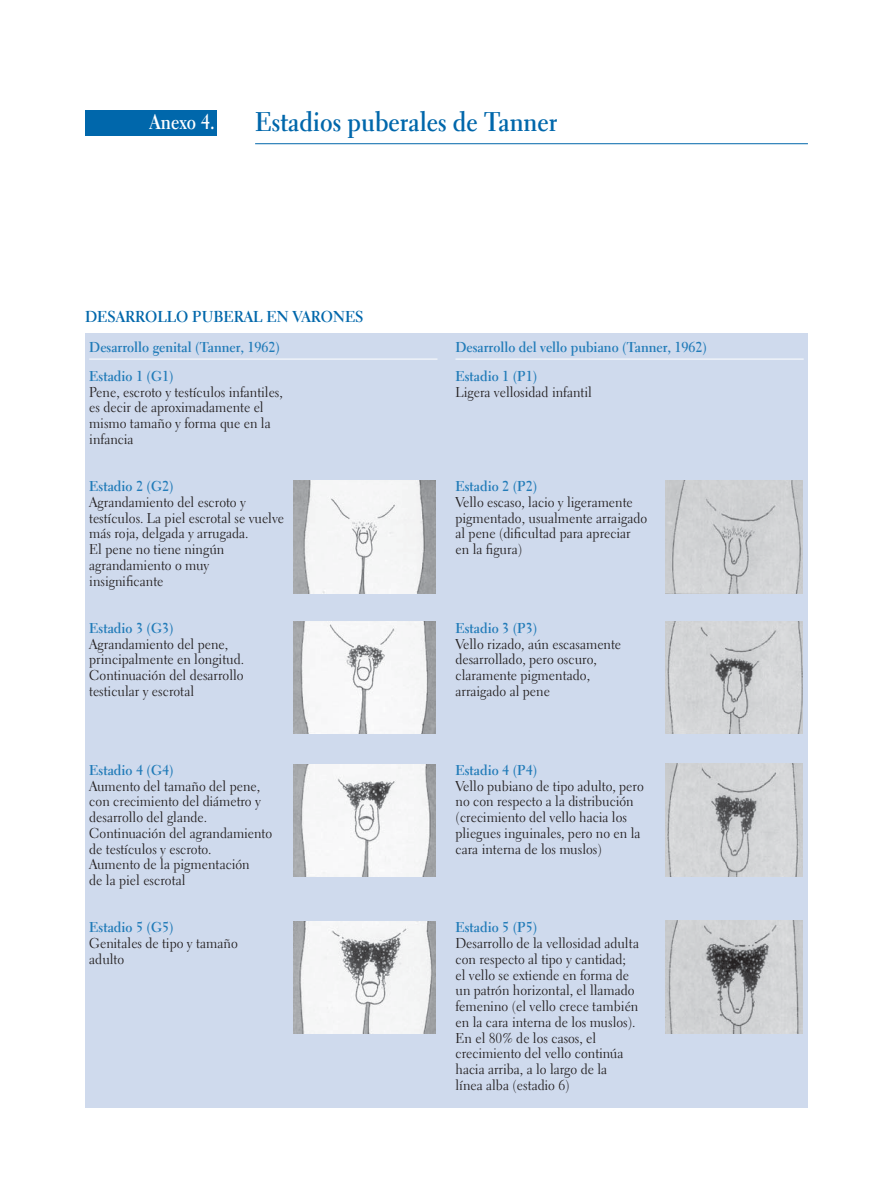
<style>
.page{position:relative;width:893px;height:1191px;background:#fff}
.page>*{position:absolute;margin:0;border:0;box-sizing:border-box;transform-origin:0 0}
.t1{font:700 27px "Electra LT Std";color:#0067ab;scale:.9 1}
.t2{font:700 21px "Electra LT Std";color:#fff;scale:.85 1}
.t3{font:700 15.75px "Electra LT Std";color:#0067ab;scale:.95 1}
.t4{font:14.25px/15.8px "Electra LT Std";color:#231f20;scale:.95 1}
.t5{font:700 14.25px/28.5px "Electra LT Std";color:#217bb8;scale:.95 1}
</style>
<div class="page">
<div style="left:85px;top:111px;width:132px;height:25px;background:#0067ab"></div>
<hr style="left:255px;top:143px;width:553px;height:1px;background:#0067ab">
<div style="left:85px;top:333px;width:723px;height:775px;background:#cfdaed"></div>
<hr style="left:89px;top:359px;width:348px;height:1px;background:#fff">
<hr style="left:455px;top:359px;width:349px;height:1px;background:#fff">
<img style="left:293px;top:480px;width:143px;height:113px">
<img style="left:665px;top:480px;width:137px;height:113px">
<img style="left:293px;top:621px;width:143px;height:112px">
<img style="left:665px;top:621px;width:137px;height:112px">
<img style="left:293px;top:764px;width:143px;height:112px">
<img style="left:665px;top:764px;width:137px;height:112px">
<img style="left:293px;top:921px;width:143px;height:112px">
<img style="left:665px;top:921px;width:137px;height:112px">
<h2 class="t2" style="left:150px;top:112px;width:78px">Anexo 4.</h2>
<h1 class="t1" style="left:255px;top:108px;width:337px">Estadios puberales de Tanner</h1>
<p class="t3" style="left:85px;top:309px;width:295px">DESARROLLO PUBERAL EN VARONES</p>
<p class="t5" style="left:89px;top:334px;width:202px">Desarrollo genital (Tanner, 1962)<br>Estadio 1 (G1)</p>
<p class="t4" style="left:89px;top:384px;width:205px">Pene, escroto y testículos infantiles, es decir de aproximadamente el mismo tamaño y forma que en la infancia</p>
<p class="t5" style="left:89px;top:472px;width:90px">Estadio 2 (G2)</p>
<p class="t4" style="left:89px;top:495px;width:207px">Agrandamiento del escroto y testículos. La piel escrotal se vuelve más roja, delgada y arrugada.<br>El pene no tiene ningún agrandamiento o muy insignificante</p>
<p class="t5" style="left:89px;top:614px;width:90px">Estadio 3 (G3)</p>
<p class="t4" style="left:89px;top:636px;width:164px">Agrandamiento del pene, principalmente en longitud.<br>Continuación del desarrollo testicular y escrotal</p>
<p class="t5" style="left:89px;top:756px;width:90px">Estadio 4 (G4)</p>
<p class="t4" style="left:89px;top:778px;width:194px">Aumento del tamaño del pene, con crecimiento del diámetro y desarrollo del glande.<br>Continuación del agrandamiento de testículos y escroto.<br>Aumento de la pigmentación<br>de la piel escrotal</p>
<p class="t5" style="left:89px;top:913px;width:90px">Estadio 5 (G5)</p>
<p class="t4" style="left:89px;top:936px;width:158px">Genitales de tipo y tamaño adulto</p>
<p class="t5" style="left:455px;top:334px;width:266px">Desarrollo del vello pubiano (Tanner, 1962)<br>Estadio 1 (P1)</p>
<p class="t4" style="left:455px;top:384px;width:145px">Ligera vellosidad infantil</p>
<p class="t5" style="left:455px;top:472px;width:88px">Estadio 2 (P2)</p>
<p class="t4" style="left:455px;top:495px;width:203px">Vello escaso, lacio y ligeramente pigmentado, usualmente arraigado al pene (dificultad para apreciar en la figura)</p>
<p class="t5" style="left:455px;top:614px;width:88px">Estadio 3 (P3)</p>
<p class="t4" style="left:455px;top:636px;width:176px">Vello rizado, aún escasamente desarrollado, pero oscuro, claramente pigmentado, arraigado al pene</p>
<p class="t5" style="left:455px;top:756px;width:88px">Estadio 4 (P4)</p>
<p class="t4" style="left:455px;top:778px;width:200px">Vello pubiano de tipo adulto, pero no con respecto a la distribución (crecimiento del vello hacia los pliegues inguinales, pero no en la cara interna de los muslos)</p>
<p class="t5" style="left:455px;top:913px;width:88px">Estadio 5 (P5)</p>
<p class="t4" style="left:455px;top:936px;width:195px">Desarrollo de la vellosidad adulta con respecto al tipo y cantidad; el vello se extiende en forma de un patrón horizontal, el llamado femenino (el vello crece también en la cara interna de los muslos).<br>En el 80% de los casos, el crecimiento del vello continúa hacia arriba, a lo largo de la<br>línea alba (estadio 6)</p>
</div>
